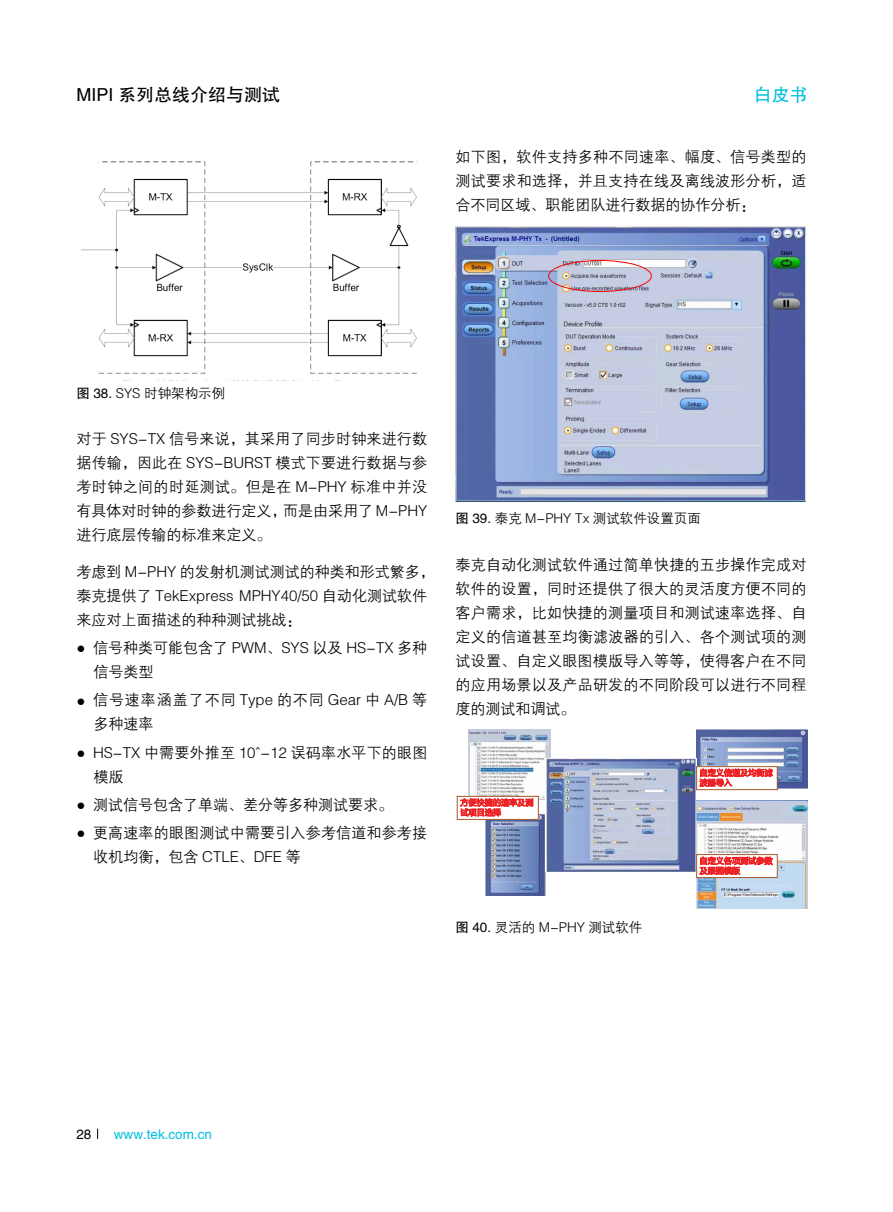
<style>
.page{position:relative;width:893px;height:1212px;background:#fff}
.page>*{position:absolute;margin:0;border:0;box-sizing:border-box;transform-origin:0 0}
.t1{font:18px "FZHTJW GB1 0";color:#000}
.t2{font:18px "FZHTJW GB1 0";color:#00bfdf}
.t3{font:15px/24px "FZZDXJW GB1 0";color:#000}
.t4{font:15px/24px "FZZDXJW GB1 0";letter-spacing:.065em;color:#000}
.t5{font:13.5px "FZZDXJW GB1 0";color:#000}
.t6{font:13.5px "FZHTJW GB1 0";color:#00bfdf}
.t7{font:13.5px "FZHTJW GB1 0";color:#000}
.s1{font-family:"FZHTJW GB1 0"}
.s2{font-family:"Arial"}
</style>
<div class="page">
<img style="left:81px;top:161px;width:336px;height:213px">
<img style="left:455px;top:226px;width:354px;height:276px">
<div style="left:548px;top:260px;width:104px;height:32px;border:1px solid #f00;border-radius:50%"></div>
<img style="left:486px;top:813px;width:60px;height:82px">
<img style="left:696px;top:729px;width:112px;height:60px">
<img style="left:469px;top:729px;width:81px;height:70px">
<img style="left:546px;top:759px;width:150px;height:113px">
<img style="left:696px;top:800px;width:112px;height:108px">
<div style="left:457px;top:796px;width:81px;height:23px;background:#fff"></div>
<div style="left:457px;top:796px;width:82px;height:23px;border:1px solid #a95a26"></div>
<svg style="left:460px;top:798px;width:73px;height:19px"></svg>
<div style="left:697px;top:766px;width:80px;height:24px;background:#fff"></div>
<div style="left:696px;top:766px;width:81px;height:24px;border:1px solid #a95a26"></div>
<svg style="left:699px;top:768px;width:74px;height:19px"></svg>
<div style="left:697px;top:854px;width:80px;height:23px;background:#fff"></div>
<div style="left:696px;top:854px;width:81px;height:24px;border:1px solid #a95a26"></div>
<svg style="left:699px;top:856px;width:74px;height:19px"></svg>
<p class="t1" style="left:76px;top:84px;width:205px">MIPI 系列总线介绍与测试</p>
<p class="t2" style="left:754px;top:84px;width:55px">白皮书</p>
<p class="t3" style="left:456px;top:145px;width:352px;text-align:justify">如下图，软件支持多种不同速率、幅度、信号类型的测试要求和选择，并且支持在线及离线波形分析，适合不同区域、职能团队进行数据的协作分析：</p>
<p class="t5" style="left:76px;top:386px;width:150px"><span class="s1">图 38.</span> SYS 时钟架构示例</p>
<p class="t3" style="left:76px;top:427px;width:352px;text-align:justify">对于 SYS-TX 信号来说，其采用了同步时钟来进行数据传输，因此在 SYS-BURST 模式下要进行数据与参考时钟之间的时延测试。但是在 M-PHY 标准中并没有具体对时钟的参数进行定义，而是由采用了 M-PHY进行底层传输的标准来定义。</p>
<p class="t3" style="left:76px;top:560px;width:360px">考虑到 M-PHY 的发射机测试测试的种类和形式繁多，泰克提供了 TekExpress MPHY40/50 自动化测试软件来应对上面描述的种种测试挑战：</p>
<p class="t3" style="left:94px;top:636px;width:335px;text-indent:-17px"><span class="s2">●</span> 信号种类可能包含了 PWM、SYS 以及 HS-TX 多种信号类型</p>
<p class="t4" style="left:94px;top:689px;width:335px;text-indent:-17px"><span class="s2">●</span> 信号速率涵盖了不同 Type 的不同 Gear 中 A/B 等多种速率</p>
<p class="t3" style="left:94px;top:741px;width:335px;text-indent:-17px"><span class="s2">●</span> HS-TX 中需要外推至 10^-12 误码率水平下的眼图模版</p>
<p class="t3" style="left:76px;top:793px;width:318px"><span class="s2">●</span> 测试信号包含了单端、差分等多种测试要求。</p>
<p class="t3" style="left:94px;top:821px;width:335px;text-indent:-17px"><span class="s2">●</span> 更高速率的眼图测试中需要引入参考信道和参考接收机均衡，包含 CTLE、DFE 等</p>
<p class="t5" style="left:456px;top:511px;width:247px"><span class="s1">图 39.</span> 泰克 M-PHY Tx 测试软件设置页面</p>
<p class="t3" style="left:456px;top:553px;width:352px;text-align:justify">泰克自动化测试软件通过简单快捷的五步操作完成对软件的设置，同时还提供了很大的灵活度方便不同的客户需求，比如快捷的测量项目和测试速率选择、自定义的信道甚至均衡滤波器的引入、各个测试项的测试设置、自定义眼图模版导入等等，使得客户在不同的应用场景以及产品研发的不同阶段可以进行不同程度的测试和调试。</p>
<p class="t5" style="left:456px;top:920px;width:188px"><span class="s1">图 40.</span> 灵活的 M-PHY 测试软件</p>
<p class="t7" style="left:76px;top:1126px;width:16px">28</p>
<p class="t6" style="left:114px;top:1126px;width:99px">www.tek.com.cn</p>
</div>
